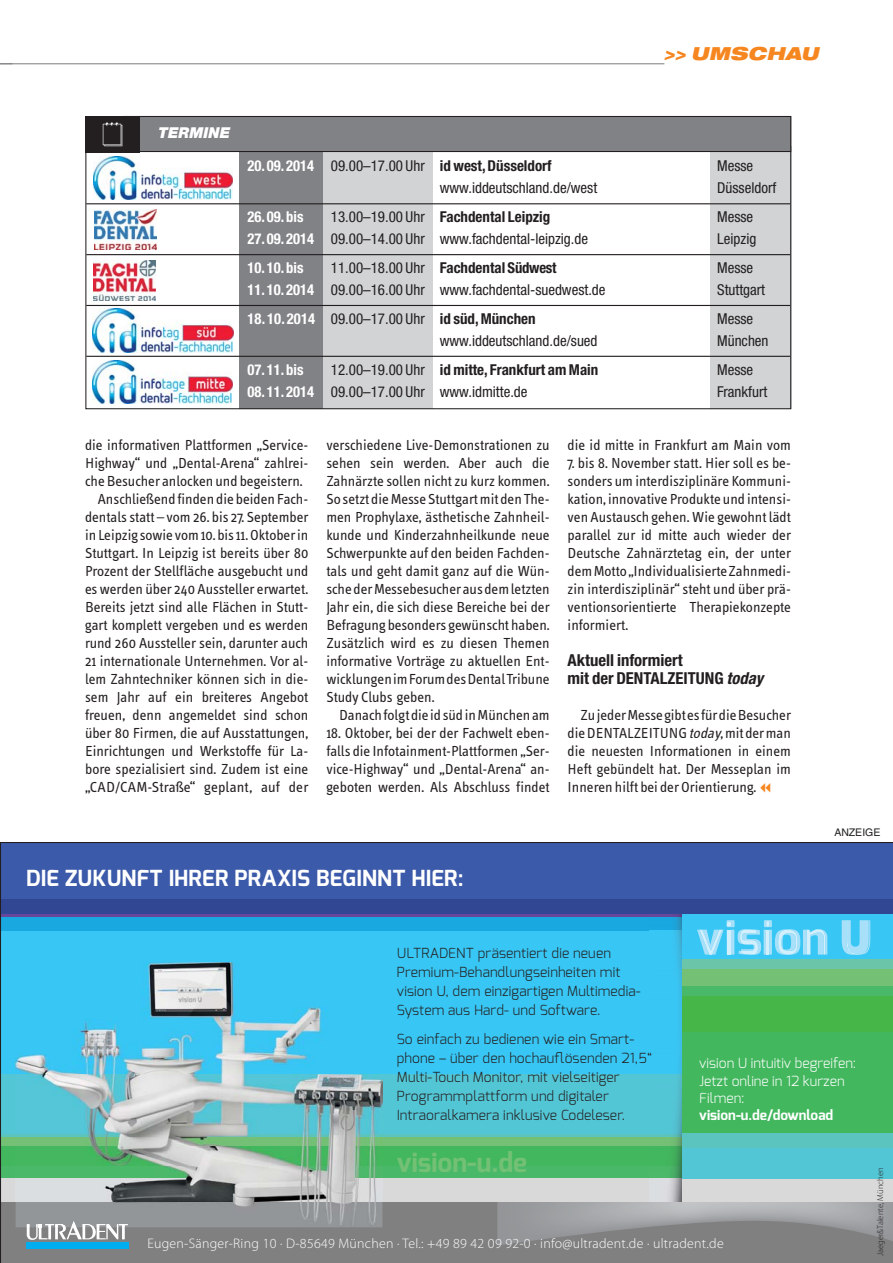
<style>
.page{position:relative;width:893px;height:1263px;background:#fff}
.page>*{position:absolute;margin:0;border:0;box-sizing:border-box;transform-origin:0 0}
.t1{font:700 26.7px "Exo";color:#74c176}
.t2{font:700 22.2px "Exo";letter-spacing:.01em;color:#fff}
.t3{font:italic 900 expanded 18px "Helvetica Neue";color:#f6861f}
.t4{font:700 condensed 16.5px/18px "Helvetica Neue";color:#231f20}
.t5{font:15px/18px "Info Text";color:#231f20;text-align:justify}
.t6{font:condensed 15px "Helvetica Neue";color:#231f20}
.t7{font:700 condensed 15px "Helvetica Neue";color:#231f20}
.t8{font:700 condensed 15px "Helvetica Neue";color:#fff}
.t9{font:italic 900 15px "Helvetica Neue";color:#fff}
.t10{font:300 13.8px/19px "Exo";letter-spacing:.01em;color:#231f20}
.t11{font:300 13.8px "Myriad Pro";letter-spacing:.02em;color:#fff}
.t12{font:300 13.8px/17.4px "Exo";color:#fff}
.t13{font:700 13.8px "Exo";color:#fff}
.t14{font:10.5px "Helvetica";color:#231f20}
.t15{font:300 8.7px "Myriad Pro";color:#231f20}
.s1{color:#fff}
.s2{font-weight:400}
.s3{font-weight:700;color:#fff}
.s4{font-weight:700}
.s5{font-style:italic}
</style>
<div class="page">
<hr style="left:0;top:63px;width:664px;height:1px;background:#808285">
<div style="left:323px;top:146px;width:109px;height:262px;background:#d1d3d4"></div>
<div style="left:240px;top:146px;width:83px;height:262px;background:#808285"></div>
<div style="left:710px;top:146px;width:81px;height:262px;background:#d1d3d4"></div>
<img style="left:94px;top:209px;width:62px;height:40px">
<div style="left:93px;top:309px;width:144px;height:45px;background:linear-gradient(to bottom,#fff,#fff)"></div>
<img style="left:93px;top:309px;width:141px;height:43px">
<img style="left:93px;top:360px;width:139px;height:44px">
<img style="left:94px;top:260px;width:62px;height:41px">
<div style="left:124px;top:116px;width:667px;height:36px;background:#808285"></div>
<div style="left:123px;top:116px;width:668px;height:36px;border:1px solid #231f20"></div>
<div style="left:85px;top:116px;width:55px;height:36px;background:#231f20"></div>
<img style="left:94px;top:157px;width:138px;height:42px">
<hr style="left:86px;top:203px;width:704px;height:1px;background:#231f20">
<hr style="left:86px;top:254px;width:704px;height:1px;background:#231f20">
<hr style="left:86px;top:305px;width:704px;height:1px;background:#231f20">
<hr style="left:86px;top:356px;width:704px;height:1px;background:#231f20">
<svg style="left:0;top:842px;width:893px;height:421px;background:#5ca5b5"></svg>
<p class="t3" style="left:664px;top:45px;width:160px">&gt;&gt; UMSCHAU</p>
<p class="t9" style="left:98px;top:127px;width:133px">• TERMINE</p>
<p class="t7" style="left:248px;top:161px;width:306px"><span class="s1">20. 09. 2014</span> <span class="s2">09.00–17.00 Uhr</span> id west, Düsseldorf</p>
<p class="t6" style="left:717px;top:161px;width:38px">Messe</p>
<p class="t6" style="left:440px;top:183px;width:159px">www.iddeutschland.de/west</p>
<p class="t6" style="left:717px;top:183px;width:61px">Düsseldorf</p>
<p class="t8" style="left:248px;top:212px;width:57px">26. 09. bis</p>
<p class="t7" style="left:331px;top:212px;width:221px"><span class="s2">13.00–19.00 Uhr</span> Fachdental Leipzig</p>
<p class="t6" style="left:717px;top:212px;width:38px">Messe</p>
<p class="t6" style="left:248px;top:234px;width:342px"><span class="s3">27. 09. 2014</span> 09.00–14.00 Uhr www.fachdental-leipzig.de</p>
<p class="t6" style="left:717px;top:234px;width:41px">Leipzig</p>
<p class="t8" style="left:248px;top:262px;width:57px">10. 10. bis</p>
<p class="t7" style="left:331px;top:262px;width:227px"><span class="s2">11.00–18.00 Uhr</span> Fachdental Südwest</p>
<p class="t6" style="left:717px;top:262px;width:38px">Messe</p>
<p class="t6" style="left:248px;top:284px;width:359px"><span class="s3">11. 10. 2014</span> 09.00–16.00 Uhr www.fachdental-suedwest.de</p>
<p class="t6" style="left:717px;top:284px;width:50px">Stuttgart</p>
<p class="t6" style="left:248px;top:313px;width:290px"><span class="s3">18. 10. 2014</span> 09.00–17.00 Uhr <span class="s4">id süd, München</span></p>
<p class="t6" style="left:717px;top:313px;width:38px">Messe</p>
<p class="t6" style="left:440px;top:335px;width:159px">www.iddeutschland.de/sued</p>
<p class="t6" style="left:717px;top:335px;width:53px">München</p>
<p class="t8" style="left:248px;top:364px;width:57px">07. 11. bis</p>
<p class="t7" style="left:331px;top:364px;width:269px"><span class="s2">12.00–19.00 Uhr</span> id mitte, Frankfurt am Main</p>
<p class="t6" style="left:717px;top:364px;width:38px">Messe</p>
<p class="t6" style="left:248px;top:386px;width:281px"><span class="s3">08. 11. 2014</span> 09.00–17.00 Uhr www.idmitte.de</p>
<p class="t6" style="left:717px;top:386px;width:52px">Frankfurt</p>
<p class="t5" style="left:85px;top:437px;width:225px">die informativen Plattformen „Service-</p>
<p class="t5" style="left:85px;top:455px;width:225px">Highway“ und „Dental-Arena“ zahlrei-</p>
<p class="t5" style="left:85px;top:473px;width:219px">che Besucher anlocken und begeistern.</p>
<p class="t5" style="left:98px;top:491px;width:212px">Anschließend finden die beiden Fach-</p>
<p class="t5" style="left:85px;top:509px;width:225px">dentals statt – vom 26. bis 27. September</p>
<p class="t5" style="left:85px;top:527px;width:225px">in Leipzig sowie vom 10. bis 11. Oktober in</p>
<p class="t5" style="left:85px;top:545px;width:225px">Stuttgart. In Leipzig ist bereits über 80</p>
<p class="t5" style="left:85px;top:563px;width:225px">Prozent der Stellfläche ausgebucht und</p>
<p class="t5" style="left:85px;top:581px;width:225px">es werden über 240 Aussteller erwartet.</p>
<p class="t5" style="left:85px;top:599px;width:225px">Bereits jetzt sind alle Flächen in Stutt-</p>
<p class="t5" style="left:85px;top:617px;width:225px">gart komplett vergeben und es werden</p>
<p class="t5" style="left:85px;top:635px;width:225px">rund 260 Aussteller sein, darunter auch</p>
<p class="t5" style="left:85px;top:653px;width:225px">21 internationale Unternehmen. Vor al-</p>
<p class="t5" style="left:85px;top:671px;width:225px">lem Zahntechniker können sich in die-</p>
<p class="t5" style="left:85px;top:689px;width:225px">sem Jahr auf ein breiteres Angebot</p>
<p class="t5" style="left:85px;top:707px;width:225px">freuen, denn angemeldet sind schon</p>
<p class="t5" style="left:85px;top:725px;width:225px">über 80 Firmen, die auf Ausstattungen,</p>
<p class="t5" style="left:85px;top:743px;width:225px">Einrichtungen und Werkstoffe für La-</p>
<p class="t5" style="left:85px;top:761px;width:225px">bore spezialisiert sind. Zudem ist eine</p>
<p class="t5" style="left:85px;top:779px;width:225px">„CAD/CAM-Straße“ geplant, auf der</p>
<p class="t5" style="left:326px;top:437px;width:225px">verschiedene Live-Demonstrationen zu sehen sein werden. Aber auch die Zahnärzte sollen nicht zu kurz kommen.<br>So setzt die Messe Stuttgart mit den The&shy;men Prophylaxe, ästhetische Zahnheil&shy;kunde und Kinderzahnheilkunde neue Schwerpunkte auf den beiden Fachden&shy;tals und geht damit ganz auf die Wün&shy;sche der Messebesucher aus dem letzten Jahr ein, die sich diese Bereiche bei der Befragung besonders gewünscht haben.<br>Zusätzlich wird es zu diesen Themen informative Vorträge zu aktuellen Ent&shy;wicklungen im Forum des Dental Tribune Study Clubs geben.</p>
<p class="t5" style="left:339px;top:707px;width:212px">Danach folgt die id süd in München am</p>
<p class="t5" style="left:326px;top:725px;width:225px">18. Oktober, bei der der Fachwelt eben&shy;falls die Infotainment-Plattformen „Ser&shy;vice-Highway“ und „Dental-Arena“ an&shy;geboten werden. Als Abschluss findet</p>
<p class="t5" style="left:568px;top:437px;width:225px">die id mitte in Frankfurt am Main vom</p>
<p class="t5" style="left:568px;top:455px;width:225px">7. bis 8. November statt. Hier soll es be&shy;sonders um interdisziplinäre Kommuni&shy;kation, innovative Produkte und intensi&shy;ven Austausch gehen. Wie gewohnt lädt parallel zur id mitte auch wieder der Deutsche Zahnärztetag ein, der unter dem Motto „Individualisierte Zahnmedi&shy;zin interdisziplinär“ steht und über prä&shy;ventionsorientierte Therapiekonzepte informiert.</p>
<p class="t4" style="left:568px;top:653px;width:200px">Aktuell informiert<br>mit der DENTALZEITUNG <span class="s5">today</span></p>
<p class="t5" style="left:568px;top:707px;width:225px;text-indent:13px">Zu jeder Messe gibt es für die Besucher die DENTALZEITUNG <span class="s5">today</span>, mit der man die neuesten Informationen in einem Heft gebündelt hat. Der Messeplan im Inneren hilft bei der Orientierung.</p>
<h2 class="t2" style="left:26px;top:866px;width:439px">DIE ZUKUNFT IHRER PRAXIS BEGINNT HIER:</h2>
<p class="t14" style="left:834px;top:828px;width:48px">ANZEIGE</p>
<p class="t10" style="left:397px;top:944px;width:245px">ULTRADENT präsentiert die neuen Premium-Behandlungseinheiten mit vision U, dem einzigartigen Multimedia-System aus Hard- und Software.</p>
<p class="t10" style="left:397px;top:1030px;width:257px">So einfach zu bedienen wie ein Smart&shy;phone – über den hochauflösenden 21,5“ Multi-Touch Monitor, mit vielseitiger Programmplattform und digitaler Intraoralkamera inklusive Codeleser.</p>
<h1 class="t1" style="left:397px;top:1147px;width:132px">vision-u.de</h1>
<p class="t12" style="left:699px;top:1055px;width:158px">vision U intuitiv begreifen:<br>Jetzt online in 12 kurzen<br>Filmen:</p>
<p class="t13" style="left:699px;top:1107px;width:136px">vision-u.de/download</p>
<p class="t11" style="left:147px;top:1238px;width:578px">Eugen-Sänger-Ring 10 · D-85649 München · Tel.: +49 89 42 09 92-0 · info@ultradent.de · ultradent.de</p>
<p class="t15" style="left:877px;top:1256px;width:91px;rotate:-90deg">Jaeger&amp;Talente, München</p>
</div>
